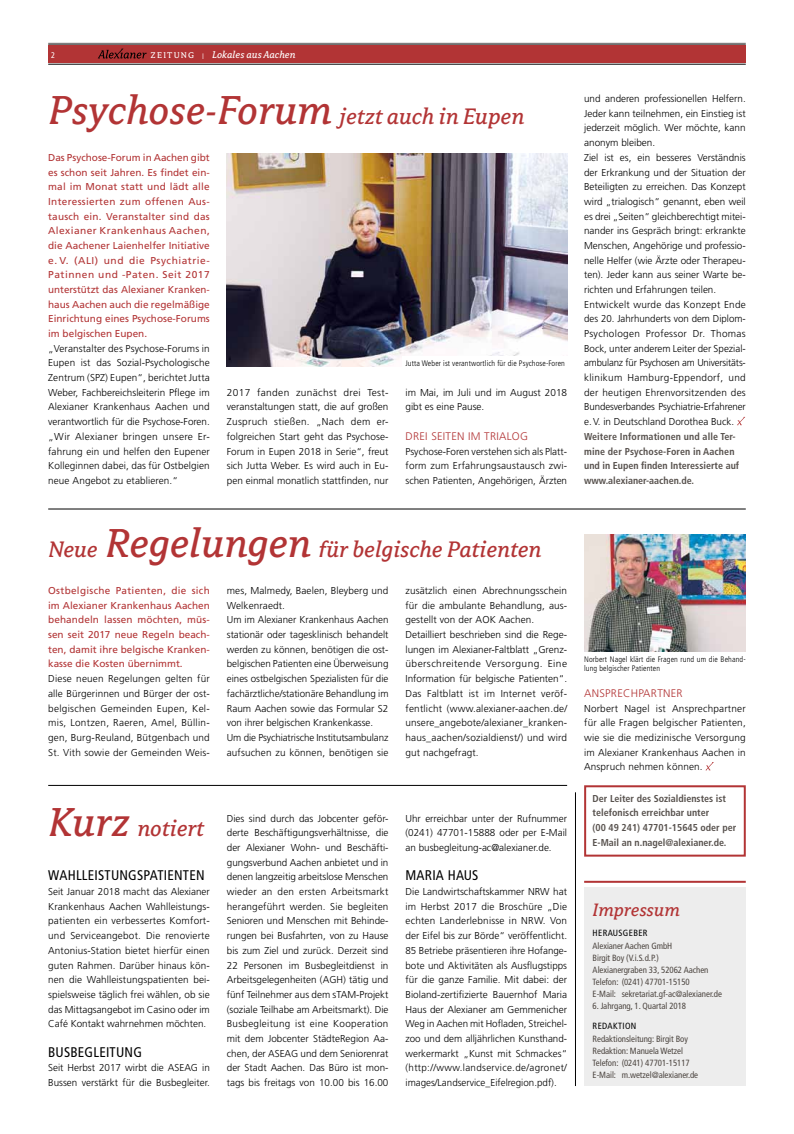
<style>
.page{position:relative;width:794px;height:1134px;background:#fff}
.page>*{position:absolute;margin:0;border:0;box-sizing:border-box;transform-origin:0 0}
.t1{font:italic 25px "Avance OT";color:#b23435}
.t2{font:italic 20px "Avance OT";color:#b23435}
.t3{font:condensed 14px "Frutiger LT Std";letter-spacing:.015em;color:#000}
.t4{font:300 11px "Frutiger LT Std";letter-spacing:.025em;color:#b23435}
.t5{font:italic 11px "Avance OT";letter-spacing:.01em;color:#fff}
.t6{font:300 10px/14.7px "Frutiger LT Std";color:#000;text-align:justify}
.t7{font:10px/14.7px "Frutiger LT Std";color:#b23435;text-align:justify}
.t8{font:700 condensed 10px/14.7px "Frutiger LT Std";color:#57514d}
.t9{font:condensed 9px/12px "Frutiger LT Std";letter-spacing:-.005em;color:#4d4641}
.t10{font:condensed 9px "Frutiger LT Std";letter-spacing:.04em;color:#000}
.t11{font:condensed 8.2px "Frutiger LT Std";color:#fff}
.t12{font:300 condensed 8px/9.6px "Frutiger LT Std";letter-spacing:.015em;color:#000}
.s1{font-style:normal;font-size:9.3px}
.s2{font-style:normal;font-size:9px}
.s3{font-size:45px}
</style>
<div class="page">
<hr style="left:48px;top:43px;width:698px;height:1px;background:#c8c8c7">
<hr style="left:48px;top:44px;width:698px;height:1px;background:#000">
<div style="left:48px;top:45px;width:698px;height:17px;background:#b23435"></div>
<hr style="left:48px;top:64px;width:698px;height:1px;background:#000">
<svg style="left:98px;top:49px;width:48px;height:10px"></svg>
<div style="left:584px;top:888px;width:162px;height:198px;background:#ededed"></div>
<hr style="left:584px;top:881px;width:162px;height:2px;background:#b23435">
<hr style="left:575px;top:792px;width:1px;height:294px;background:#000">
<img style="left:227px;top:153px;width:340px;height:213px">
<svg style="left:737px;top:417px;width:8px;height:8px"></svg>
<hr style="left:48px;top:509px;width:698px;height:1px;background:#000">
<img style="left:584px;top:535px;width:162px;height:117px">
<svg style="left:705px;top:762px;width:9px;height:8px"></svg>
<div style="left:403px;top:356px;width:167px;height:14px;background:#fff"></div>
<hr style="left:48px;top:785px;width:519px;height:1px;background:#000">
<div style="left:584px;top:785px;width:162px;height:72px;border:2px solid #b23435"></div>
<p class="t11" style="left:51px;top:51px;width:5px">2</p>
<p class="t5" style="left:150px;top:49px;width:146px"><span class="s1">zeitung</span> <span class="s2">|</span> Lokales aus Aachen</p>
<h1 class="t1" style="left:48px;top:104px;width:477px"><span class="s3">Psychose-Forum</span> jetzt auch in Eupen</h1>
<p class="t7" style="left:48px;top:150px;width:163px">Das Psychose-Forum in Aachen gibt es schon seit Jahren. Es findet ein&shy;mal im Monat statt und lädt alle Interessierten zum offenen Aus&shy;tausch ein. Veranstalter sind das Alexianer Krankenhaus Aachen, die Aachener Laienhelfer Initiative e. V. (ALI) und die Psychiatrie-Patinnen und -Paten. Seit 2017 unterstützt das Alexianer Kranken&shy;haus Aachen auch die regelmäßige Einrichtung eines Psychose-Forums im belgischen Eupen.</p>
<p class="t6" style="left:48px;top:341px;width:163px">„Veranstalter des Psychose-Forums in Eupen ist das Sozial-Psychologische Zentrum (SPZ) Eupen“, berichtet Jutta Weber, Fachbereichsleiterin Pflege im Alexianer Krankenhaus Aachen und verantwortlich für die Psychose-Foren. „Wir Alexianer bringen unsere Er&shy;fahrung ein und helfen den Eupener Kolleginnen dabei, das für Ostbelgien neue Angebot zu etablieren.“</p>
<p class="t12" style="left:405px;top:359px;width:161px">Jutta Weber ist verantwortlich für die Psychose-Foren</p>
<p class="t6" style="left:227px;top:385px;width:163px">2017 fanden zunächst drei Test&shy;veranstaltungen statt, die auf großen Zuspruch stießen. „Nach dem er&shy;folgreichen Start geht das Psychose-Forum in Eupen 2018 in Serie“, freut sich Jutta Weber. Es wird auch in Eu&shy;pen einmal monatlich stattfinden, nur</p>
<p class="t6" style="left:405px;top:385px;width:163px">im Mai, im Juli und im August 2018 gibt es eine Pause.</p>
<p class="t4" style="left:405px;top:430px;width:48px">Drei Seiten</p>
<p class="t4" style="left:468px;top:430px;width:60px">im Trialog</p>
<p class="t6" style="left:405px;top:444px;width:163px">Psychose-Foren verstehen sich als Platt&shy;form zum Erfahrungsaustausch zwi&shy;schen Patienten, Angehörigen, Ärzten</p>
<h1 class="t1" style="left:48px;top:536px;width:494px">Neue <span class="s3">Regelungen</span> für belgische Patienten</h1>
<p class="t7" style="left:48px;top:583px;width:163px">Ostbelgische Patienten, die sich im Alexianer Krankenhaus Aachen behandeln lassen möchten, müs&shy;sen seit 2017 neue Regeln beach&shy;ten, damit ihre belgische Kranken&shy;kasse die Kosten übernimmt.</p>
<p class="t6" style="left:48px;top:671px;width:163px">Diese neuen Regelungen gelten für alle Bürgerinnen und Bürger der ost&shy;belgischen Gemeinden Eupen, Kel&shy;mis, Lontzen, Raeren, Amel, Büllin&shy;gen, Burg-Reuland, Bütgenbach und St. Vith sowie der Gemeinden Weis-</p>
<p class="t6" style="left:227px;top:583px;width:163px;text-align:left">mes, Malmedy, Baelen, Bleyberg und Welkenraedt.<br>U m im Alexianer Krankenhaus Aachen stationär oder tagesklinisch behandelt werden zu können, benötigen die ost&shy;belgischen Patienten eine Überweisung eines ostbelgischen Spezialisten für die fachärztliche/stationäre Behandlung im Raum Aachen sowie das Formular S2 von ihrer belgischen Krankenkasse.<br>U m die Psychiatrische Institutsambulanz aufsuchen zu können, benötigen sie</p>
<p class="t6" style="left:405px;top:583px;width:163px;text-align:left">zusätzlich einen Abrechnungsschein für die ambulante Behandlung, aus&shy;gestellt von der AOK Aachen.<br>Detailliert beschrieben sind die Rege&shy;lungen im Alexianer-Faltblatt „Grenz&shy;überschreitende Versorgung. Eine Information für belgische Patienten“.<br>Das Faltblatt ist im Internet veröf&shy;fentlicht (www.alexianer-aachen.de/ unsere_angebote/alexianer_kranken&shy;haus_aachen/sozialdienst/) und wird gut nachgefragt.</p>
<h1 class="t1" style="left:48px;top:815px;width:157px"><span class="s3">Kurz</span> notiert</h1>
<h3 class="t3" style="left:48px;top:867px;width:59px">Wahlleistun</h3>
<h3 class="t3" style="left:128px;top:867px;width:76px">gspatienten</h3>
<p class="t6" style="left:48px;top:884px;width:163px">Seit Januar 2018 macht das Alexianer Krankenhaus Aachen Wahlleistungs&shy;patienten ein verbessertes Komfort&shy;und Serviceangebot. Die renovierte Antonius-Station bietet hierfür einen guten Rahmen. Darüber hinaus kön&shy;nen die Wahlleistungspatienten bei&shy;spielsweise täglich frei wählen, ob sie das Mittagsangebot im Casino oder im Café Kontakt wahrnehmen möchten.</p>
<h3 class="t3" style="left:48px;top:1044px;width:95px">Busbegleitung</h3>
<p class="t6" style="left:48px;top:1061px;width:163px">Seit Herbst 2017 wirbt die ASEAG in<br>Bussen verstärkt für die Busbegleiter.</p>
<p class="t6" style="left:227px;top:811px;width:163px">Dies sind durch das Jobcenter geför&shy;derte Beschäftigungsverhältnisse, die der Alexianer Wohn- und Beschäfti&shy;gungsverbund Aachen anbietet und in denen langzeitig arbeitslose Menschen wieder an den ersten Arbeitsmarkt herangeführt werden. Sie begleiten Senioren und Menschen mit Behinde&shy;rungen bei Busfahrten, von zu Hause bis zum Ziel und zurück. Derzeit sind 22 Personen im Busbegleitdienst in Arbeitsgelegenheiten (AGH) tätig und fünf Teilnehmer aus dem sTAM-Projekt (soziale Teilhabe am Arbeitsmarkt). Die Busbegleitung ist eine Kooperation mit dem Jobcenter StädteRegion Aa&shy;chen, der ASEAG und dem Seniorenrat der Stadt Aachen. Das Büro ist mon&shy;tags bis freitags von 10.00 bis 16.00</p>
<p class="t6" style="left:405px;top:811px;width:163px">U hr erreichbar unter der Rufnummer (0241) 47701-15888 oder per E-Mail an busbegleitung-ac@alexianer.de.</p>
<h3 class="t3" style="left:405px;top:867px;width:66px">Maria Haus</h3>
<p class="t6" style="left:405px;top:884px;width:163px">Die Landwirtschaftskammer NRW hat im Herbst 2017 die Broschüre „Die echten Landerlebnisse in NRW. Von der Eifel bis zur Börde“ veröffentlicht.<br>85 Betriebe präsentieren ihre Hofange&shy;bote und Aktivitäten als Ausflugstipps für die ganze Familie. Mit dabei: der Bioland-zertifizierte Bauernhof Maria Haus der Alexianer am Gemmenicher Weg in Aachen mit Hofladen, Streichel&shy;zoo und dem alljährlichen Kunsthand&shy;werkermarkt „Kunst mit Schmackes“ (http://www.landservice.de/agronet/ images/Landservice_Eifelregion.pdf).</p>
<p class="t6" style="left:584px;top:91px;width:163px;text-align:left">und anderen professionellen Helfern.<br>Jeder kann teilnehmen, ein Einstieg ist jederzeit möglich. Wer möchte, kann anonym bleiben.<br>Ziel ist es, ein besseres Verständnis der Erkrankung und der Situation der Beteiligten zu erreichen. Das Konzept wird „trialogisch“ genannt, eben weil es drei „Seiten“ gleichberechtigt mitei&shy;nander ins Gespräch bringt: erkrankte Menschen, Angehörige und professio&shy;nelle Helfer (wie Ärzte oder Therapeu&shy;ten). Jeder kann aus seiner Warte be&shy;richten und Erfahrungen teilen.<br>Entwickelt wurde das Konzept Ende des 20. Jahrhunderts von dem Diplom-Psychologen Professor Dr. Thomas Bock, unter anderem Leiter der Spezial&shy;ambulanz für Psychosen am U niversitäts&shy;klinikum Hamburg-Eppendorf, und der heutigen Ehrenvorsitzenden des Bundesverbandes Psychiatrie-Erfahrener e.V. in Deutschland Dorothea Buck.</p>
<p class="t8" style="left:584px;top:429px;width:156px">Weitere Informationen und alle Ter&shy;mine der Psychose-Foren in Aachen und in Eupen finden Interessierte auf www.alexianer-aachen.de.</p>
<p class="t12" style="left:584px;top:654px;width:163px">Norbert Nagel klärt die Fragen rund um die Behand&shy;lung belgischer Patienten</p>
<p class="t4" style="left:584px;top:687px;width:100px">Ansprec hpartne r</p>
<p class="t6" style="left:584px;top:701px;width:163px">Norbert Nagel ist Ansprechpartner für alle Fragen belgischer Patienten, wie sie die medizinische Versorgung im Alexianer Krankenhaus Aachen in Anspruch nehmen können.</p>
<p class="t8" style="left:592px;top:791px;width:145px">Der Leiter des Sozialdienstes ist telefonisch erreichbar unter<br>(00 49 241) 47701-15645 oder per<br>E-Mail an n.nagel@alexianer.de.</p>
<h2 class="t2" style="left:592px;top:900px;width:89px">Impressum</h2>
<p class="t10" style="left:592px;top:928px;width:56px">Herausgeber</p>
<p class="t9" style="left:592px;top:940px;width:131px">Alexianer Aachen GmbH<br>Birgit Boy (V.i.S.d.P.)<br>Alexianergraben 33, 52062 Aachen<br>Telefon: (0241) 47701-15150<br>E-Mail: sekretariat.gf-ac@alexianer.de</p>
<p class="t9" style="left:592px;top:1000px;width:95px">6. Jahrgang, 1. Quartal 2018</p>
<p class="t10" style="left:592px;top:1021px;width:39px">Redaktion</p>
<p class="t9" style="left:592px;top:1033px;width:107px">Redaktionsleitung: Birgit Boy<br>Redaktion: Manuela Wetzel<br>Telefon: (0241) 47701-15117<br>E-Mail: m.wetzel@alexianer.de</p>
</div>
